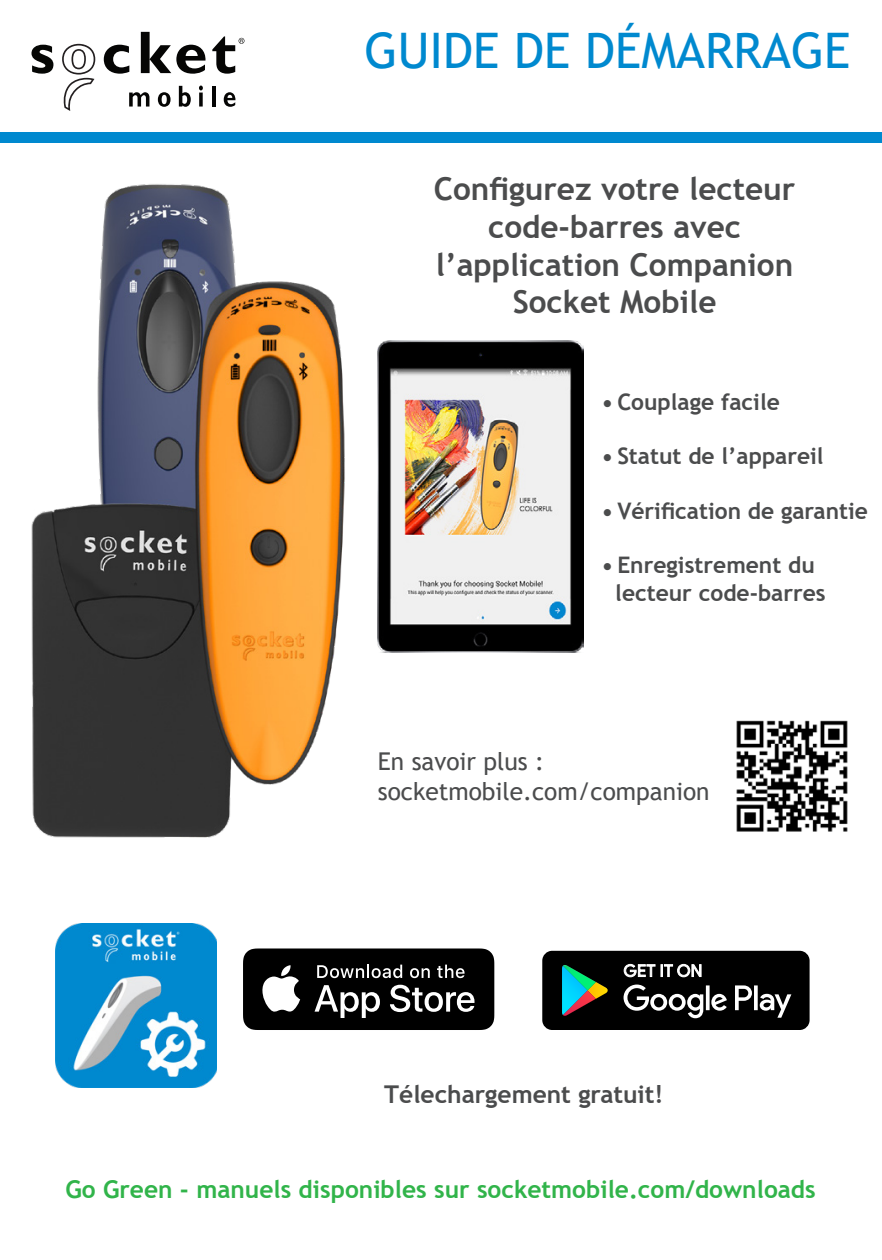
<style>
.page{position:relative;width:882px;height:1260px;background:#fff}
.page>*{position:absolute;margin:0;border:0;box-sizing:border-box;transform-origin:0 0}
.t1{font:49px "Trebuchet MS";color:#0089cf}
.t2{font:700 31.5px "Trebuchet MS";color:#4b4c4d}
.t3{font:700 24.5px "Trebuchet MS";color:#31b44a}
.t4{font:24.5px "Trebuchet MS";color:#4b4c4d}
.t5{font:700 24.5px "Trebuchet MS";color:#4b4c4d}
.t6{font:700 22.75px "Trebuchet MS";color:#4b4c4d}
</style>
<div class="page">
<img style="left:31px;top:184px;width:314px;height:653px">
<svg style="left:32px;top:45px;width:21px;height:29px"></svg>
<svg style="left:104px;top:45px;width:25px;height:29px"></svg>
<svg style="left:141px;top:32px;width:65px;height:42px"></svg>
<svg style="left:62px;top:44px;width:33px;height:67px"></svg>
<svg style="left:129px;top:92px;width:20px;height:15px"></svg>
<svg style="left:158px;top:92px;width:13px;height:15px"></svg>
<svg style="left:179px;top:86px;width:12px;height:21px"></svg>
<svg style="left:199px;top:86px;width:4px;height:21px"></svg>
<hr style="left:212px;top:86px;width:3px;height:21px;background:#050504">
<svg style="left:224px;top:92px;width:12px;height:15px"></svg>
<svg style="left:212px;top:36px;width:32px;height:38px"></svg>
<div style="left:0;top:132px;width:882px;height:10px;background:#0089cf"></div>
<img style="left:736px;top:720px;width:112px;height:112px">
<svg style="left:243px;top:948px;width:251px;height:82px;background:#2b2b2b"></svg>
<div style="left:542px;top:951px;width:268px;height:79px;background:#000;border-radius:10px"></div>
<svg style="left:624px;top:964px;width:31px;height:13px"></svg>
<svg style="left:661px;top:964px;width:40px;height:13px"></svg>
<svg style="left:624px;top:985px;width:167px;height:33px"></svg>
<svg style="left:562px;top:965px;width:46px;height:51px"></svg>
<img style="left:55px;top:923px;width:161px;height:164px">
<img style="left:378px;top:341px;width:206px;height:311px">
<h1 class="t1" style="left:365px;top:20px;width:487px">GUIDE DE DÉMARRAGE</h1>
<p class="t2" style="left:434px;top:169px;width:363px">Configurez votre lecteur</p>
<p class="t2" style="left:488px;top:207px;width:254px">code-barres avec</p>
<p class="t2" style="left:436px;top:245px;width:359px">l’application Companion</p>
<p class="t2" style="left:513px;top:283px;width:205px">Socket Mobile</p>
<p class="t6" style="left:602px;top:387px;width:180px">• Couplage facile</p>
<p class="t6" style="left:602px;top:442px;width:224px">• Statut de l’appareil</p>
<p class="t6" style="left:602px;top:496px;width:268px">• Vérification de garantie</p>
<p class="t6" style="left:602px;top:551px;width:215px">• Enregistrement du</p>
<p class="t6" style="left:615px;top:578px;width:212px">lecteur code-barres</p>
<p class="t4" style="left:378px;top:746px;width:168px">En savoir plus :</p>
<p class="t4" style="left:378px;top:776px;width:333px">socketmobile.com/companion</p>
<p class="t5" style="left:384px;top:1079px;width:281px">Télechargement gratuit!</p>
<p class="t3" style="left:65px;top:1174px;width:752px">Go Green - manuels disponibles sur socketmobile.com/downloads</p>
</div>
